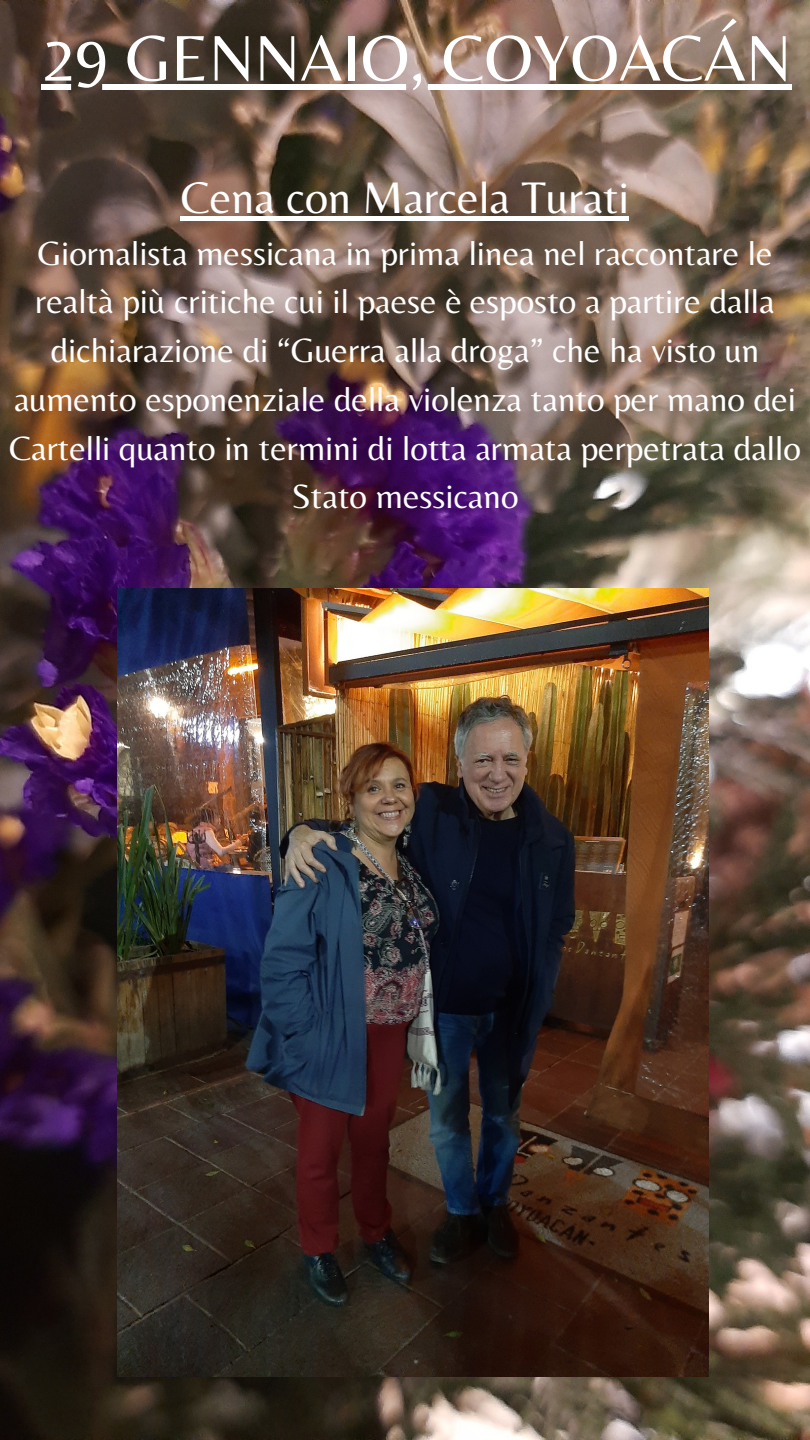
<style>
.page{position:relative;width:810px;height:1440px;background:#fff}
.page>*{position:absolute;margin:0;border:0;box-sizing:border-box;transform-origin:0 0}
.t1{font:67.1px "Belleza";color:#fff}
.t2{font:46.1px "Belleza";color:#fff}
.t3{font:35px/48.8px "Belleza";color:#fff;text-align:center}
</style>
<div class="page">
<img style="left:0;top:0;width:810px;height:1440px">
<img style="left:117px;top:589px;width:591px;height:787px">
<div style="left:41px;top:84px;width:751px;height:6px;background:#fff"></div>
<hr style="left:181px;top:216px;width:448px;height:4px;background:#fff">
<p class="t1" style="left:41px;top:18px;width:752px">29 GENNAIO, COYOACÁN</p>
<p class="t2" style="left:181px;top:170px;width:450px">Cena con Marcela Turati</p>
<p class="t3" style="left:9px;top:228px;width:793px">Giornalista messicana in prima linea nel raccontare le realtà più critiche cui il paese è esposto a partire dalla dichiarazione di “Guerra alla droga” che ha visto un aumento esponenziale della violenza tanto per mano dei Cartelli quanto in termini di lotta armata perpetrata dallo Stato messicano</p>
</div>
